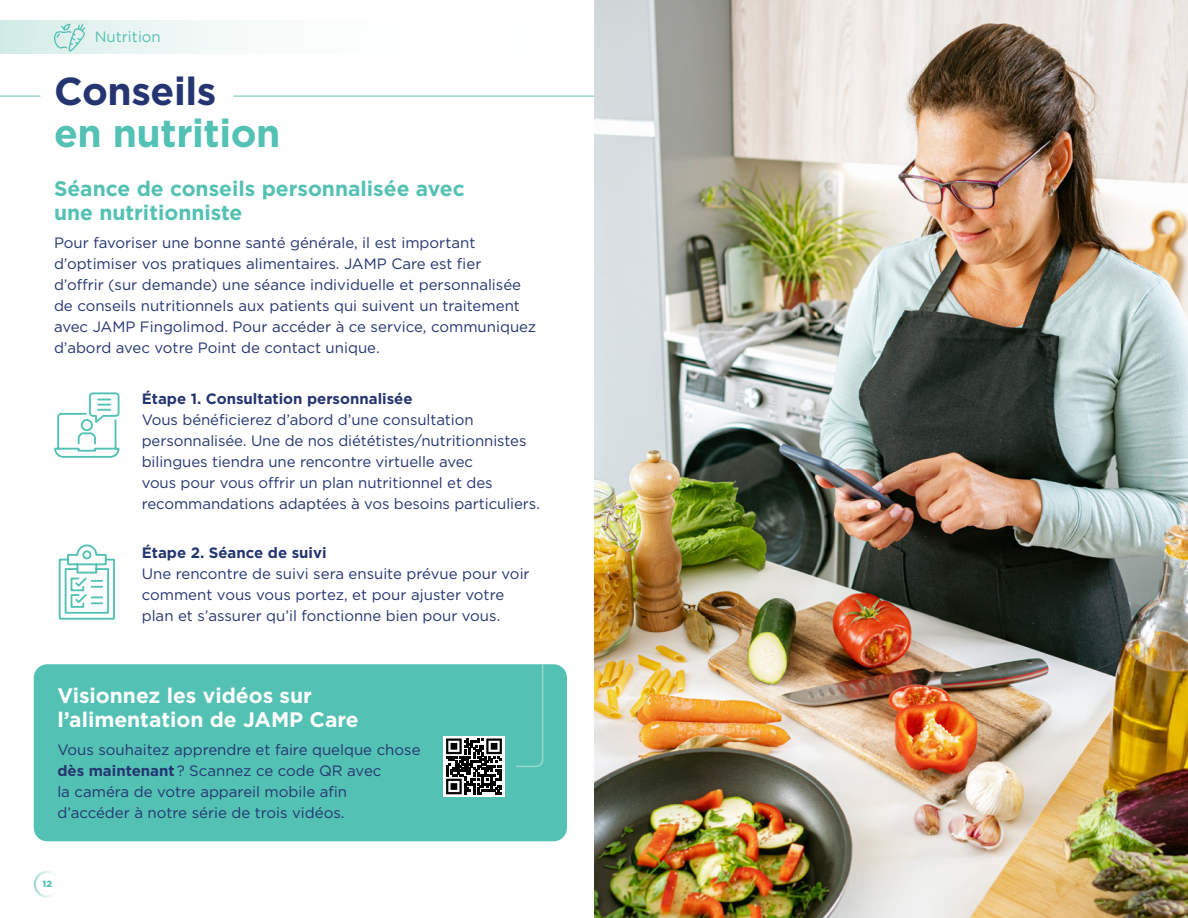
<style>
.page{position:relative;width:1188px;height:918px;background:#fff}
.page>*{position:absolute;margin:0;border:0;box-sizing:border-box;transform-origin:0 0}
.t1{font:700 39px "Gotham";letter-spacing:-.01em;color:#53c1b3}
.t2{font:700 39px "Gotham";letter-spacing:-.01em;color:#253571}
.t3{font:700 21px/24px "Gotham";color:#53c1b3}
.t4{font:700 21px/24px "Gotham";color:#fff}
.t5{font:15px/21px "Gotham";color:#253571}
.t6{font:700 15px "Gotham";color:#253571}
.t7{font:15px "Gotham";color:#53c1b3}
.t8{font:900 9px "Gotham";color:#53c1b3}
.s1{font-weight:700}
</style>
<div class="page">
<div style="left:34px;top:871px;width:27px;height:27px;border:2px solid #fff;border-radius:50%"></div>
<div style="left:0;top:20px;width:594px;height:34px;background:linear-gradient(to right,#dff1ed,#fff)"></div>
<hr style="left:0;top:95px;width:40px;height:2px;background:#9dd7ce">
<hr style="left:233px;top:95px;width:361px;height:2px;background:#9dd7ce">
<svg style="left:53px;top:23px;width:33px;height:31px"></svg>
<div style="left:34px;top:664px;width:533px;height:177px;background:#53c1b3;border-radius:14px"></div>
<svg style="left:444px;top:736px;width:60px;height:61px"></svg>
<svg style="left:446px;top:739px;width:56px;height:55px;background:#5c5c5c"></svg>
<svg style="left:514px;top:664px;width:30px;height:104px"></svg>
<svg style="left:54px;top:392px;width:66px;height:66px"></svg>
<svg style="left:58px;top:544px;width:57px;height:76px"></svg>
<img style="left:594px;top:0;width:594px;height:918px">
<p class="t7" style="left:95px;top:27px;width:68px">Nutrition</p>
<h1 class="t2" style="left:54px;top:66px;width:164px">Conseils</h1>
<h1 class="t1" style="left:54px;top:108px;width:228px">en nutrition</h1>
<h2 class="t3" style="left:54px;top:176px;width:412px">Séance de conseils personnalisée avec une nutritionniste</h2>
<p class="t5" style="left:54px;top:232px;width:484px">Pour favoriser une bonne santé générale, il est important d’optimiser vos pratiques alimentaires. JAMP Care est fier<br>d’offrir (sur demande) une séance individuelle et personnalisée de conseils nutritionnels aux patients qui suivent un traitement avec JAMP Fingolimod. Pour accéder à ce service, communiquez d’abord avec votre Point de contact unique.</p>
<p class="t6" style="left:142px;top:389px;width:272px">Étape 1. Consultation personnalisée</p>
<p class="t5" style="left:142px;top:409px;width:400px">Vous bénéficierez d’abord d’une consultation personnalisée. Une de nos diététistes/nutritionnistes bilingues tiendra une rencontre virtuelle avec<br>vous pour vous offrir un plan nutritionnel et des recommandations adaptées à vos besoins particuliers.</p>
<p class="t6" style="left:142px;top:543px;width:186px">Étape 2. Séance de suivi</p>
<p class="t5" style="left:142px;top:563px;width:389px">Une rencontre de suivi sera ensuite prévue pour voir comment vous vous portez, et pour ajuster votre plan et s’assurer qu’il fonctionne bien pour vous.</p>
<h2 class="t4" style="left:57px;top:683px;width:303px">Visionnez les vidéos sur l’alimentation de JAMP Care</h2>
<p class="t5" style="left:57px;top:739px;width:365px">Vous souhaitez apprendre et faire quelque chose <span class="s1">dès maintenant</span> ? Scannez ce code QR avec<br>la caméra de votre appareil mobile afin d’accéder à notre série de trois vidéos.</p>
<p class="t8" style="left:43px;top:878px;width:11px">12</p>
</div>
